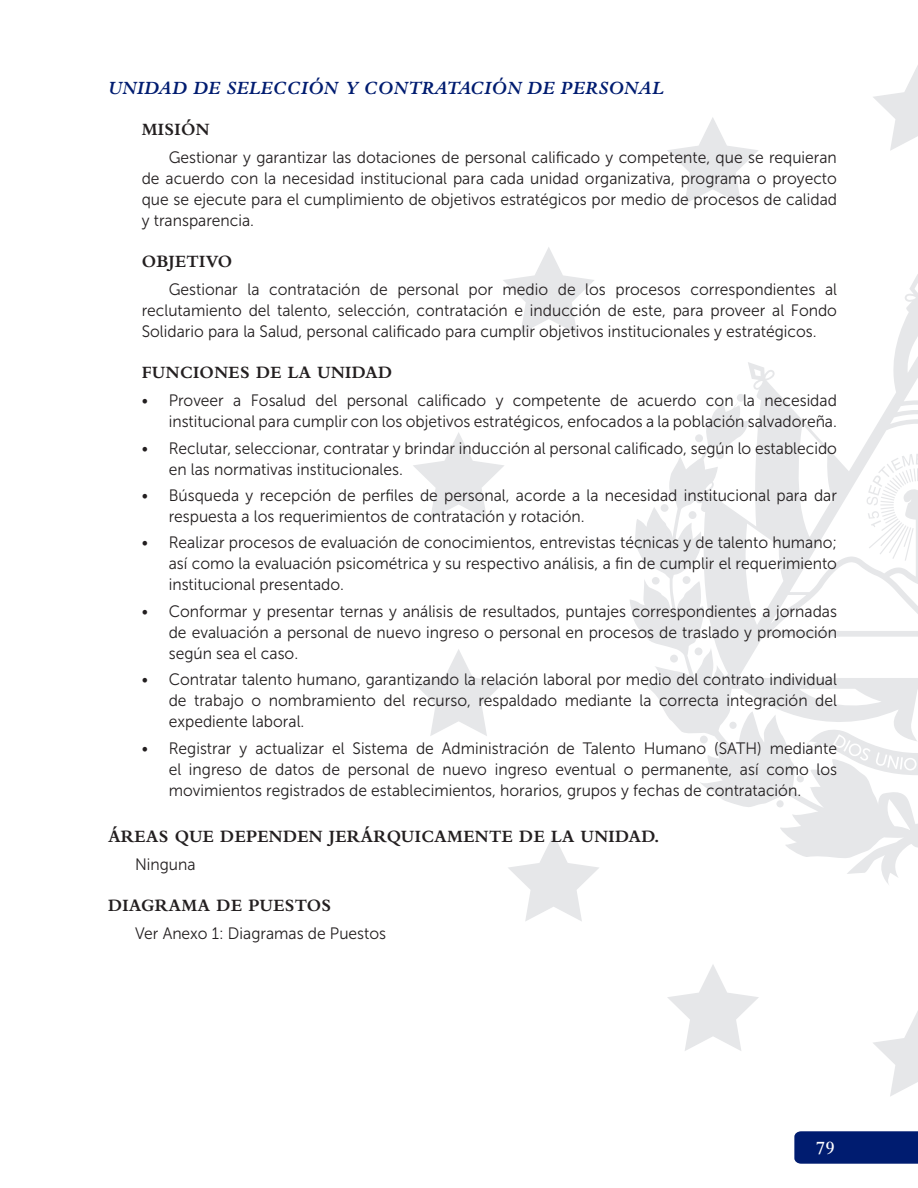
<style>
.page{position:relative;width:918px;height:1188px;background:#fff}
.page>*{position:absolute;margin:0;border:0;box-sizing:border-box;transform-origin:0 0}
.t1{font:italic 700 19.5px "Bembo Std";letter-spacing:.02em;color:#001c70;scale:.95 1}
.t2{font:600 19.5px "Bembo Std";color:#fff;scale:.95 1}
.t3{font:700 18px "Bembo Std";letter-spacing:.02em;color:#231f20;scale:.95 1}
.t4{font:16.5px/21px "Museo Sans 300";color:#231f20;text-align:justify;scale:.95 1}
</style>
<div class="page">
<svg style="left:873px;top:65px;width:45px;height:86px"></svg>
<svg style="left:873px;top:1011px;width:45px;height:85px"></svg>
<svg style="left:667px;top:965px;width:92px;height:86px"></svg>
<svg style="left:508px;top:835px;width:91px;height:86px"></svg>
<svg style="left:413px;top:649px;width:91px;height:87px"></svg>
<svg style="left:413px;top:432px;width:91px;height:87px"></svg>
<svg style="left:503px;top:247px;width:91px;height:87px"></svg>
<svg style="left:667px;top:117px;width:91px;height:87px"></svg>
<svg style="left:630px;top:274px;width:288px;height:611px"></svg>
<div style="left:797px;top:775px;width:7px;height:7px;background:#e6e7e9;border-radius:50%"></div>
<div style="left:776px;top:800px;width:8px;height:7px;background:#e6e7e9;border-radius:50%"></div>
<div style="left:729px;top:722px;width:8px;height:7px;background:#e6e7e9;border-radius:50%"></div>
<div style="left:700px;top:736px;width:8px;height:7px;background:#e6e7e9;border-radius:50%"></div>
<div style="left:695px;top:647px;width:8px;height:8px;background:#e6e7e9;border-radius:50%"></div>
<div style="left:670px;top:655px;width:8px;height:8px;background:#e6e7e9;border-radius:50%"></div>
<div style="left:683px;top:576px;width:7px;height:8px;background:#e6e7e9;border-radius:50%"></div>
<div style="left:661px;top:504px;width:8px;height:8px;background:#e6e7e9;border-radius:50%"></div>
<div style="left:689px;top:511px;width:7px;height:8px;background:#e6e7e9;border-radius:50%"></div>
<div style="left:716px;top:451px;width:8px;height:8px;background:#e6e7e9;border-radius:50%"></div>
<div style="left:695px;top:434px;width:8px;height:8px;background:#e6e7e9;border-radius:50%"></div>
<div style="left:652px;top:577px;width:8px;height:8px;background:#e6e7e9;border-radius:50%"></div>
<svg style="left:866px;top:454px;width:52px;height:107px"></svg>
<svg style="left:805px;top:723px;width:113px;height:52px"></svg>
<svg style="left:794px;top:1131px;width:124px;height:33px"></svg>
<p class="t1" style="left:108px;top:77px;width:586px">UNIDAD DE SELECCIÓN Y CONTRATACIÓN DE PERSONAL</p>
<p class="t3" style="left:142px;top:120px;width:73px">MISIÓN</p>
<p class="t4" style="left:142px;top:147px;width:733px;text-indent:27px">Gestionar y garantizar las dotaciones de personal calificado y competente, que se requieran de acuerdo con la necesidad institucional para cada unidad organizativa, programa o proyecto que se ejecute para el cumplimiento de objetivos estratégicos por medio de procesos de calidad y transparencia.</p>
<p class="t3" style="left:142px;top:252px;width:97px">OBJETIVO</p>
<p class="t4" style="left:142px;top:279px;width:733px;text-indent:27px">Gestionar la contratación de personal por medio de los procesos correspondientes al reclutamiento del talento, selección, contratación e inducción de este, para proveer al Fondo Solidario para la Salud, personal calificado para cumplir objetivos institucionales y estratégicos.</p>
<p class="t3" style="left:142px;top:363px;width:265px">FUNCIONES DE LA UNIDAD</p>
<p class="t4" style="left:142px;top:390px;width:733px;text-align:right">• Proveer a Fosalud del personal calificado y competente de acuerdo con la necesidad institucional para cumplir con los objetivos estratégicos, enfocados a la población salvadoreña.</p>
<p class="t4" style="left:169px;top:437px;width:705px;text-indent:-27px">• Reclutar, seleccionar, contratar y brindar inducción al personal calificado, según lo establecido en las normativas institucionales.</p>
<p class="t4" style="left:169px;top:485px;width:705px;text-indent:-27px">• Búsqueda y recepción de perfiles de personal, acorde a la necesidad institucional para dar respuesta a los requerimientos de contratación y rotación.</p>
<p class="t4" style="left:169px;top:532px;width:705px;text-indent:-27px">• Realizar procesos de evaluación de conocimientos, entrevistas técnicas y de talento humano; así como la evaluación psicométrica y su respectivo análisis, a fin de cumplir el requerimiento institucional presentado.</p>
<p class="t4" style="left:169px;top:601px;width:705px;text-indent:-27px">• Conformar y presentar ternas y análisis de resultados, puntajes correspondientes a jornadas de evaluación a personal de nuevo ingreso o personal en procesos de traslado y promoción según sea el caso.</p>
<p class="t4" style="left:169px;top:669px;width:705px;text-indent:-27px">• Contratar talento humano, garantizando la relación laboral por medio del contrato individual de trabajo o nombramiento del recurso, respaldado mediante la correcta integración del expediente laboral.</p>
<p class="t4" style="left:169px;top:737px;width:705px;text-indent:-27px">• Registrar y actualizar el Sistema de Administración de Talento Humano (SATH) mediante el ingreso de datos de personal de nuevo ingreso eventual o permanente, así como los movimientos registrados de establecimientos, horarios, grupos y fechas de contratación.</p>
<p class="t3" style="left:108px;top:826px;width:582px">ÁREAS QUE DEPENDEN JERÁRQUICAMENTE DE LA UNIDAD.</p>
<p class="t4" style="left:135px;top:854px;width:65px">Ninguna</p>
<p class="t3" style="left:108px;top:895px;width:236px">DIAGRAMA DE PUESTOS</p>
<p class="t4" style="left:135px;top:923px;width:266px">Ver Anexo 1: Diagramas de Puestos</p>
<p class="t2" style="left:816px;top:1137px;width:22px">79</p>
</div>
